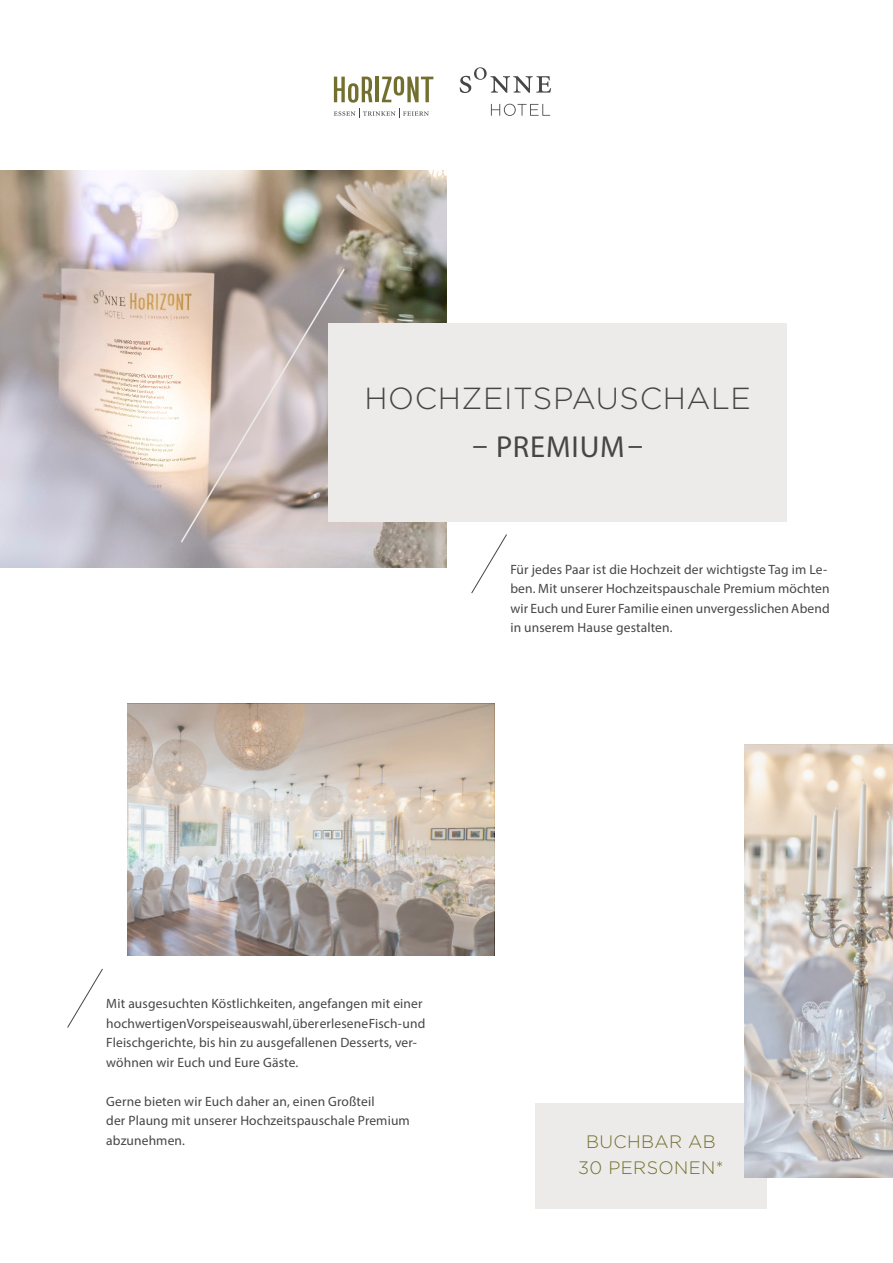
<style>
.page{position:relative;width:893px;height:1263px;background:#fff}
.page>*{position:absolute;margin:0;border:0;box-sizing:border-box;transform-origin:0 0}
.t1{font:300 30.45px "Gotham";letter-spacing:.02em;color:#474545}
.t2{font:30.45px "Myriad Pro";letter-spacing:.03em;color:#474545}
.t3{font:300 18px/25.5px "Gotham";letter-spacing:.02em;color:#736f2e;text-align:center}
.t4{font:13.5px/19.5px "Myriad Pro";letter-spacing:.01em;color:#474545}
</style>
<div class="page">
<img style="left:0;top:171px;width:446px;height:397px">
<div style="left:328px;top:323px;width:459px;height:199px;background:#ecebe9"></div>
<div style="left:535px;top:1103px;width:232px;height:106px;background:#ecebe9"></div>
<svg style="left:179px;top:267px;width:167px;height:277px;background:#c7b9b3"></svg>
<svg style="left:67px;top:968px;width:36px;height:60px"></svg>
<svg style="left:471px;top:534px;width:36px;height:59px"></svg>
<svg style="left:491px;top:104px;width:59px;height:12px"></svg>
<svg style="left:460px;top:67px;width:91px;height:26px"></svg>
<svg style="left:334px;top:109px;width:95px;height:9px"></svg>
<svg style="left:334px;top:77px;width:38px;height:26px"></svg>
<hr style="left:376px;top:77px;width:3px;height:25px;background:#736f2e">
<svg style="left:382px;top:76px;width:51px;height:26px"></svg>
<svg style="left:128px;top:704px;width:366px;height:252px;background:#c0b6ae"></svg>
<svg style="left:744px;top:745px;width:149px;height:433px;background:#ccc6c1"></svg>
<p class="t1" style="left:364px;top:381px;width:388px">HOCHZEITSPAUSCHALE</p>
<p class="t2" style="left:473px;top:428px;width:172px">– PREMIUM–</p>
<p class="t4" style="left:510px;top:559px;width:321px">Für jedes Paar ist die Hochzeit der wichtigste Tag im Le&shy;ben. Mit unserer Hochzeitspauschale Premium möchten wir Euch und Eurer Familie einen unvergesslichen Abend in unserem Hause gestalten.</p>
<p class="t4" style="left:106px;top:994px;width:321px">Mit ausgesuchten Köstlichkeiten, angefangen mit einer hochwertigen Vorspeiseauswahl, über erlesene Fisch- und Fleischgerichte, bis hin zu ausgefallenen Desserts, ver&shy;wöhnen wir Euch und Eure Gäste.</p>
<p class="t4" style="left:106px;top:1091px;width:305px">Gerne bieten wir Euch daher an, einen Großteil<br>der Plaung mit unserer Hochzeitspauschale Premium abzunehmen.</p>
<p class="t3" style="left:578px;top:1129px;width:147px">BUCHBAR AB<br>30 PERSONEN*</p>
</div>
